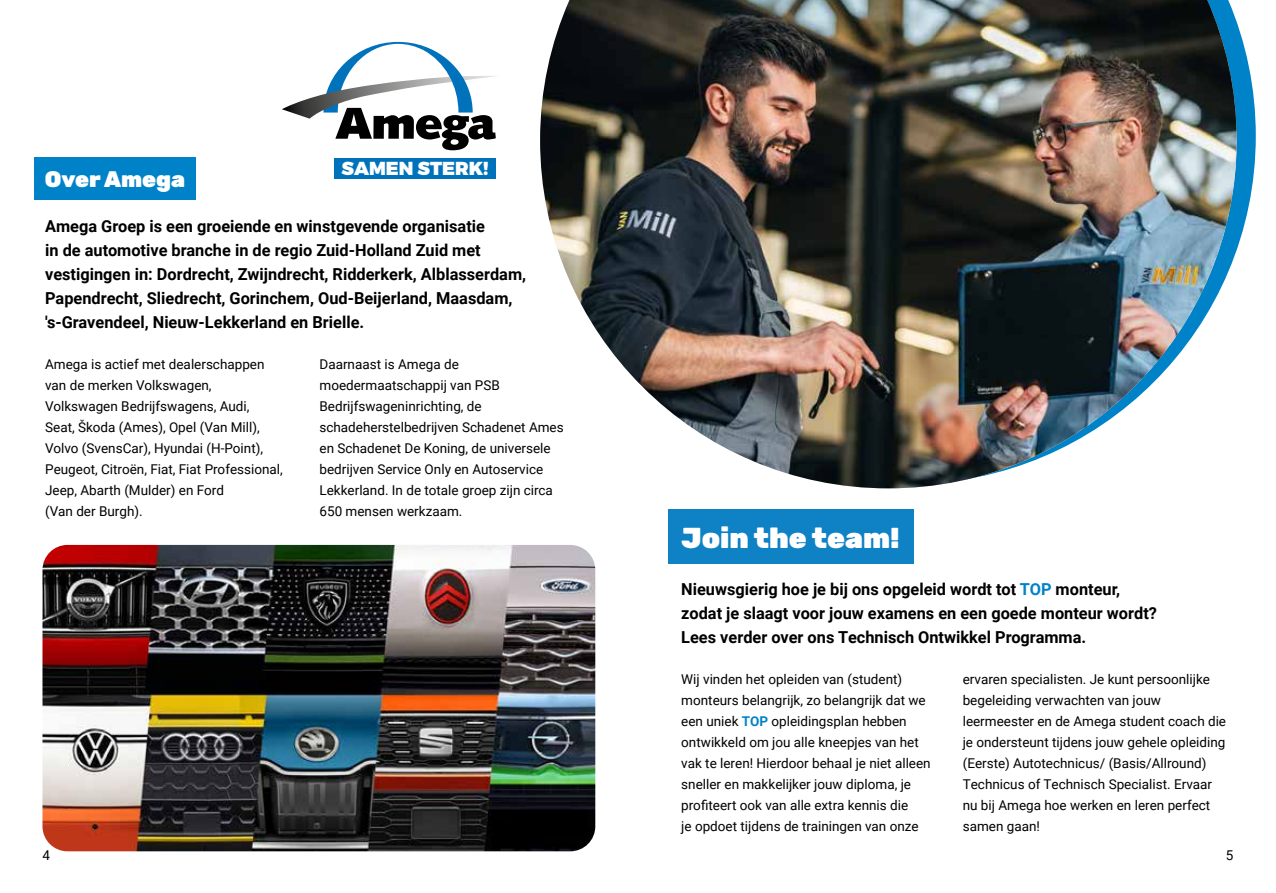
<style>
.page{position:relative;width:1276px;height:893px;background:#fff}
.page>*{position:absolute;margin:0;border:0;box-sizing:border-box;transform-origin:0 0}
.t1{font:900 28.8px "Rubik";color:#fff}
.t2{font:900 22.5px "Rubik";color:#fff}
.t3{font:900 18.75px "Montserrat";color:#fff}
.t4{font:700 16.5px/24px "Roboto";color:#000}
.t5{font:13.5px/21px "Roboto";color:#000}
.s1{color:#0082c8}
.s2{font-weight:700;color:#0082c8}
</style>
<div class="page">
<div style="left:34px;top:157px;width:162px;height:42px;background:#0082c8"></div>
<div style="left:668px;top:510px;width:245px;height:54px;background:#0e82c5"></div>
<svg style="left:282px;top:42px;width:214px;height:108px"></svg>
<div style="left:335px;top:158px;width:161px;height:21px;background:#0072bb"></div>
<img style="left:42px;top:545px;width:553px;height:306px">
<svg style="left:1236px;top:20px;width:19px;height:232px;fill:#0082c8"></svg>
<img style="left:540px;top:0;width:696px;height:488px">
<h2 class="t2" style="left:45px;top:166px;width:142px">Over Amega</h2>
<h3 class="t3" style="left:342px;top:156px;width:149px">SAMEN STERK!</h3>
<p class="t4" style="left:45px;top:213px;width:482px">Amega Groep is een groeiende en winstgevende organisatie<br>in de automotive branche in de regio Zuid-Holland Zuid met vestigingen in: Dordrecht, Zwijndrecht, Ridderkerk, Alblasserdam, Papendrecht, Sliedrecht, Gorinchem, Oud-Beijerland, Maasdam, 's-Gravendeel, Nieuw-Lekkerland en Brielle.</p>
<p class="t5" style="left:45px;top:353px;width:239px">Amega is actief met dealerschappen van de merken Volkswagen,<br>Volkswagen Bedrijfswagens, Audi,<br>Seat, Škoda (Ames), Opel (Van Mill),<br>Volvo (SvensCar), Hyundai (H-Point),<br>Peugeot, Citroën, Fiat, Fiat Professional,<br>Jeep, Abarth (Mulder) en Ford<br>(Van der Burgh).</p>
<p class="t5" style="left:319px;top:353px;width:246px">Daarnaast is Amega de moedermaatschappij van PSB<br>Bedrijfswageninrichting, de schadeherstelbedrijven Schadenet Ames en Schadenet De Koning, de universele bedrijven Service Only en Autoservice<br>Lekkerland. In de totale groep zijn circa<br>650 mensen werkzaam.</p>
<h1 class="t1" style="left:681px;top:521px;width:220px">Join the team!</h1>
<p class="t4" style="left:681px;top:576px;width:477px">Nieuwsgierig hoe je bij ons opgeleid wordt tot <span class="s1">TOP</span> monteur, zodat je slaagt voor jouw examens en een goede monteur wordt?<br>Lees verder over ons Technisch Ontwikkel Programma.</p>
<p class="t5" style="left:681px;top:668px;width:251px">Wij vinden het opleiden van (student) monteurs belangrijk, zo belangrijk dat we een uniek <span class="s2">TOP</span> opleidingsplan hebben ontwikkeld om jou alle kneepjes van het vak te leren! Hierdoor behaal je niet alleen sneller en makkelijker jouw diploma, je profiteert ook van alle extra kennis die<br>je opdoet tijdens de trainingen van onze</p>
<p class="t5" style="left:962px;top:668px;width:265px">ervaren specialisten. Je kunt persoonlijke begeleiding verwachten van jouw leermeester en de Amega student coach die je ondersteunt tijdens jouw gehele opleiding (Eerste) Autotechnicus/ (Basis/Allround)<br>Technicus of Technisch Specialist. Ervaar nu bij Amega hoe werken en leren perfect samen gaan!</p>
<p class="t5" style="left:43px;top:844px;width:9px">4</p>
<p class="t5" style="left:1225px;top:844px;width:9px">5</p>
</div>
